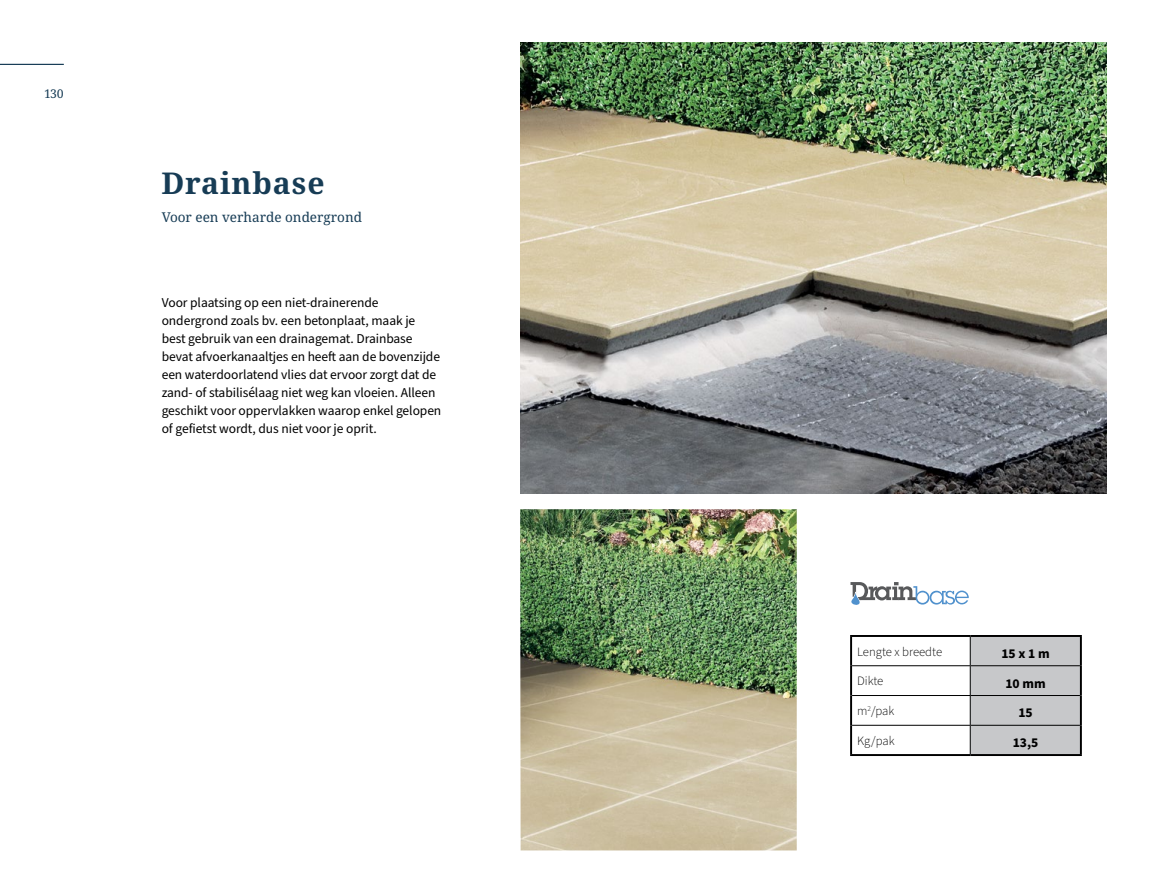
<style>
.page{position:relative;width:1149px;height:893px;background:#fff}
.page>*{position:absolute;margin:0;border:0;box-sizing:border-box;transform-origin:0 0}
.t1{font:700 30px "Noto Serif";letter-spacing:.03em;color:#173c55}
.t2{font:13.5px/18px "Source Sans Pro";letter-spacing:-.005em;color:#000}
.t3{font:13.5px "Noto Serif";color:#173c55}
.t4{font:700 13.5px "Source Sans Pro";color:#000}
.t5{font:300 12.75px "Source Sans Pro";color:#000}
.t6{font:12px "Noto Serif";color:#173c55}
</style>
<div class="page">
<hr style="left:0;top:64px;width:64px;height:1px;background:#173c55">
<img style="left:520px;top:509px;width:276px;height:341px">
<img style="left:520px;top:43px;width:586px;height:451px">
<svg style="left:850px;top:582px;width:118px;height:23px"></svg>
<hr style="left:849px;top:635px;width:120px;height:2px;background:#000">
<hr style="left:849px;top:637px;width:2px;height:29px;background:#000">
<hr style="left:969px;top:635px;width:112px;height:2px;background:#000">
<hr style="left:1079px;top:637px;width:2px;height:29px;background:#000">
<hr style="left:849px;top:666px;width:2px;height:29px;background:#000">
<hr style="left:1079px;top:666px;width:2px;height:29px;background:#000">
<hr style="left:849px;top:695px;width:2px;height:30px;background:#000">
<hr style="left:1079px;top:695px;width:2px;height:30px;background:#000">
<hr style="left:849px;top:725px;width:2px;height:29px;background:#000">
<hr style="left:1079px;top:725px;width:2px;height:29px;background:#000">
<hr style="left:849px;top:754px;width:120px;height:2px;background:#000">
<hr style="left:969px;top:754px;width:112px;height:2px;background:#000">
<hr style="left:851px;top:665px;width:118px;height:1px;background:#000">
<hr style="left:851px;top:695px;width:118px;height:1px;background:#000">
<hr style="left:851px;top:725px;width:118px;height:1px;background:#000">
<svg style="left:969px;top:636px;width:111px;height:119px;background:#bebfc1"></svg>
<p class="t6" style="left:45px;top:85px;width:21px">130</p>
<h1 class="t1" style="left:161px;top:162px;width:165px">Drainbase</h1>
<p class="t3" style="left:162px;top:208px;width:202px">Voor een verharde ondergrond</p>
<p class="t2" style="left:162px;top:294px;width:281px">Voor plaatsing op een niet-drainerende ondergrond zoals bv. een betonplaat, maak je best gebruik van een drainagemat. Drainbase bevat afvoerkanaaltjes en heeft aan de bovenzijde een waterdoorlatend vlies dat ervoor zorgt dat de zand- of stabilisélaag niet weg kan vloeien. Alleen geschikt voor oppervlakken waarop enkel gelopen of gefietst wordt, dus niet voor je oprit.</p>
<p class="t5" style="left:856px;top:643px;width:87px">Lengte x breedte</p>
<p class="t4" style="left:1001px;top:644px;width:50px">15 x 1 m</p>
<p class="t5" style="left:856px;top:673px;width:28px">Dikte</p>
<p class="t4" style="left:1005px;top:674px;width:42px">10 mm</p>
<p class="t5" style="left:856px;top:702px;width:39px">m<sup>2</sup>/pak</p>
<p class="t4" style="left:1018px;top:704px;width:16px">15</p>
<p class="t5" style="left:856px;top:732px;width:39px">Kg/pak</p>
<p class="t4" style="left:1012px;top:733px;width:27px">13,5</p>
</div>
